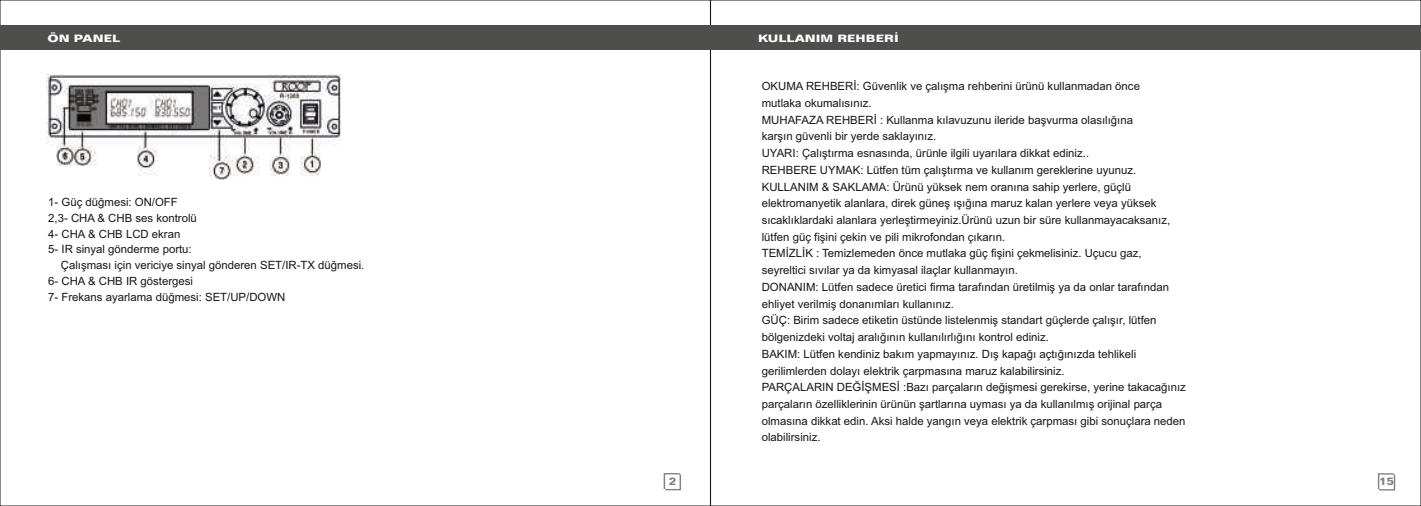
<style>
.page{position:relative;width:1421px;height:506px;background:#fff}
.page>*{position:absolute;margin:0;border:0;box-sizing:border-box;transform-origin:0 0}
.t1{font:11.38px/16.8px "Arial";color:#151616}
.t2{font:700 11.03px "Folio BT";color:#818281}
.t3{font:700 10.33px "Folio BT";color:#fff;scale:1.24 1}
</style>
<div class="page">
<svg style="left:663px;top:473px;width:18px;height:17px"></svg>
<div style="left:0;top:26px;width:710px;height:24px;background:#4e4e4d"></div>
<svg style="left:1377px;top:473px;width:17px;height:18px"></svg>
<div style="left:710px;top:26px;width:710px;height:24px;background:#4e4e4d"></div>
<img style="left:47px;top:75px;width:293px;height:105px">
<p class="t3" style="left:48px;top:35px;width:60px">ÖN PANEL</p>
<p class="t1" style="left:48px;top:195px;width:131px">1- Güç düğmesi: ON/OFF</p>
<p class="t1" style="left:48px;top:211px;width:150px">2,3- CHA &amp; CHB ses kontrolü</p>
<p class="t1" style="left:48px;top:226px;width:134px">4- CHA &amp; CHB LCD ekran</p>
<p class="t1" style="left:48px;top:242px;width:145px">5- IR sinyal gönderme portu:</p>
<p class="t1" style="left:61px;top:258px;width:305px">Çalışması için vericiye sinyal gönderen SET/IR-TX düğmesi.</p>
<p class="t1" style="left:48px;top:274px;width:146px">6- CHA &amp; CHB IR göstergesi</p>
<p class="t1" style="left:48px;top:290px;width:239px">7- Frekans ayarlama düğmesi: SET/UP/DOWN</p>
<p class="t2" style="left:669px;top:477px;width:9px">2</p>
<p class="t3" style="left:758px;top:35px;width:115px">KULLANIM REHBERİ</p>
<p class="t1" style="left:761px;top:79px;width:425px">OKUMA REHBERİ: Güvenlik ve çalışma rehberini ürünü kullanmadan önce<br>mutlaka okumalısınız.<br>MUHAFAZA REHBERİ : Kullanma kılavuzunu ileride başvurma olasılığına<br>karşın güvenli bir yerde saklayınız.<br>UYARI: Çalıştırma esnasında, ürünle ilgili uyarılara dikkat ediniz..<br>REHBERE UYMAK: Lütfen tüm çalıştırma ve kullanım gereklerine uyunuz.<br>KULLANIM &amp; SAKLAMA: Ürünü yüksek nem oranına sahip yerlere, güçlü elektromanyetik alanlara, direk güneş ışığına maruz kalan yerlere veya yüksek sıcaklıklardaki alanlara yerleştirmeyiniz.Ürünü uzun bir süre kullanmayacaksanız, lütfen güç fişini çekin ve pili mikrofondan çıkarın.<br>TEMİZLİK : Temizlemeden önce mutlaka güç fişini çekmelisiniz. Uçucu gaz, seyreltici sıvılar ya da kimyasal ilaçlar kullanmayın.<br>DONANIM: Lütfen sadece üretici firma tarafından üretilmiş ya da onlar tarafından ehliyet verilmiş donanımları kullanınız.<br>GÜÇ: Birim sadece etiketin üstünde listelenmiş standart güçlerde çalışır, lütfen bölgenizdeki voltaj aralığının kullanılırlığını kontrol ediniz.<br>BAKIM: Lütfen kendiniz bakım yapmayınız. Dış kapağı açtığınızda tehlikeli gerilimlerden dolayı elektrik çarpmasına maruz kalabilirsiniz.<br>PARÇALARIN DEĞİŞMESİ :Bazı parçaların değişmesi gerekirse, yerine takacağınız parçaların özelliklerinin ürünün şartlarına uyması ya da kullanılmış orijinal parça olmasına dikkat edin. Aksi halde yangın veya elektrik çarpması gibi sonuçlara neden olabilirsiniz.</p>
<p class="t2" style="left:1379px;top:477px;width:16px">15</p>
</div>
